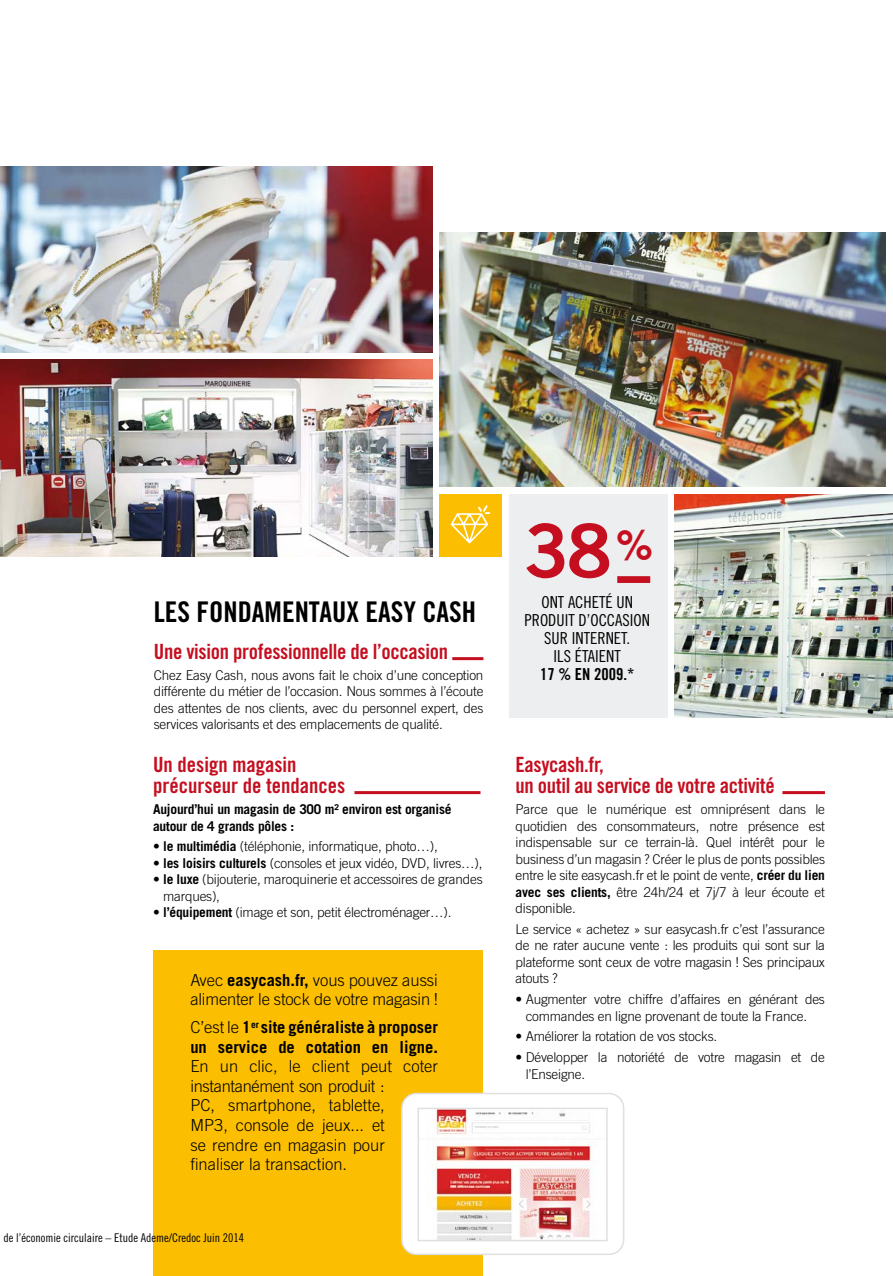
<style>
.page{position:relative;width:893px;height:1276px;background:#fff}
.page>*{position:absolute;margin:0;border:0;box-sizing:border-box;transform-origin:0 0}
.t1{font:74.4px "Trade Gothic LT Std Bd 2";color:#c50e1f}
.t2{font:41.4px "Trade Gothic LT Std Bd 2";color:#c50e1f}
.t3{font:28.5px "Trade Gothic LT Std Bd Cn 20";color:#000}
.t4{font:21px/21px "Trade Gothic LT Std Bd Cn 20";letter-spacing:-.015em;color:#c50e1f}
.t5{font:300 16.5px/19.5px "Trade Gothic LT Std";color:#000}
.t6{font:700 16.5px/19.5px "Trade Gothic LT Std";color:#000}
.t7{font:16.5px/18px "Trade Gothic LT Std Cn 18";color:#000;text-align:center}
.t8{font:16.5px "Trade Gothic LT Std Bd Cn 20";color:#000}
.t9{font:300 13.5px/16.5px "Trade Gothic LT Std";letter-spacing:-.015em;color:#000;text-align:justify}
.t10{font:700 13.5px/16.5px "Trade Gothic LT Std";letter-spacing:-.015em;color:#000}
.t11{font:12px "Trade Gothic LT Std Cn 18";color:#000}
.s1{font-weight:700}
.s2{font-weight:300}
</style>
<div class="page">
<img style="left:674px;top:494px;width:219px;height:223px">
<img style="left:439px;top:232px;width:447px;height:255px">
<div style="left:509px;top:494px;width:159px;height:223px;background:#edeeef"></div>
<div style="left:617px;top:576px;width:33px;height:7px;background:#c50e1f"></div>
<div style="left:153px;top:950px;width:329px;height:326px;background:#fbbe00"></div>
<div style="left:439px;top:494px;width:63px;height:63px;background:#fbbe00"></div>
<svg style="left:451px;top:505px;width:39px;height:38px"></svg>
<img style="left:0;top:167px;width:432px;height:185px">
<img style="left:0;top:359px;width:432px;height:198px">
<hr style="left:452px;top:657px;width:31px;height:3px;background:#c50e1f">
<hr style="left:354px;top:791px;width:126px;height:3px;background:#c50e1f">
<hr style="left:782px;top:791px;width:43px;height:3px;background:#c50e1f">
<svg style="left:401px;top:1092px;width:224px;height:163px"></svg>
<h3 class="t3" style="left:154px;top:594px;width:324px">LES FONDAMENTAUX EASY CASH</h3>
<h3 class="t4" style="left:154px;top:641px;width:296px">Une vision professionnelle de l’occasion</h3>
<p class="t9" style="left:154px;top:666px;width:331px">Chez Easy Cash, nous avons fait le choix d’une conception différente du métier de l’occasion. Nous sommes à l’écoute des attentes de nos clients, avec du personnel expert, des services valorisants et des emplacements de qualité.</p>
<h3 class="t4" style="left:153px;top:754px;width:194px">Un design magasin précurseur de tendances</h3>
<p class="t10" style="left:153px;top:800px;width:300px">Aujourd’hui un magasin de 300 m² environ est organisé autour de 4 grands pôles :</p>
<p class="t9" style="left:153px;top:838px;width:286px"><span class="s1">• le multimédia</span> (téléphonie, informatique, photo…),</p>
<p class="t9" style="left:153px;top:854px;width:331px"><span class="s1">• les loisirs culturels</span> (consoles et jeux vidéo, DVD, livres…),</p>
<p class="t9" style="left:163px;top:871px;width:321px;text-indent:-10px"><span class="s1">• le luxe</span> (bijouterie, maroquinerie et accessoires de grandes marques),</p>
<p class="t9" style="left:153px;top:904px;width:300px"><span class="s1">• l’équipement</span> (image et son, petit électroménager…).</p>
<p class="t5" style="left:190px;top:970px;width:249px">Avec <span class="s1">easycash.fr,</span> vous pouvez aussi alimenter le stock de votre magasin !</p>
<p class="t6" style="left:190px;top:1017px;width:249px"><span class="s2">C’est le</span> 1<sup>er</sup> site généraliste à proposer un service de cotation en ligne.</p>
<p class="t5" style="left:190px;top:1056px;width:249px">En un clic, le client peut coter instantanément son produit :<br>PC, smartphone, tablette,<br>MP3, console de jeux... et<br>se rendre en magasin pour finaliser la transaction.</p>
<p class="t11" style="left:3px;top:1230px;width:242px">de l’économie circulaire – Etude Ademe/Credoc Juin 2014</p>
<h1 class="t1" style="left:524px;top:505px;width:89px">38</h1>
<p class="t7" style="left:524px;top:593px;width:127px">ONT ACHETÉ UN<br>PRODUIT D’OCCASION<br>SUR INTERNET.<br>ILS ÉTAIENT</p>
<p class="t8" style="left:540px;top:664px;width:96px">17 % EN 2009.*</p>
<h2 class="t2" style="left:616px;top:520px;width:38px">%</h2>
<h3 class="t4" style="left:516px;top:754px;width:261px">Easycash.fr,<br>un outil au service de votre activité</h3>
<p class="t9" style="left:516px;top:801px;width:311px">Parce que le numérique est omniprésent dans le quotidien des consommateurs, notre présence est indispensable sur ce terrain-là. Quel intérêt pour le business d’un magasin ? Créer le plus de ponts possibles entre le site easycash.fr et le point de vente, <span class="s1">créer du lien avec ses clients,</span> être 24h/24 et 7j/7 à leur écoute et disponible.</p>
<p class="t9" style="left:516px;top:920px;width:311px">Le service « achetez » sur easycash.fr c’est l’assurance de ne rater aucune vente : les produits qui sont sur la plateforme sont ceux de votre magasin ! Ses principaux atouts ?</p>
<p class="t9" style="left:516px;top:991px;width:311px;text-align:center">• Augmenter votre chiffre d’affaires en générant des commandes en ligne provenant de toute la France.</p>
<p class="t9" style="left:516px;top:1028px;width:203px">• Améliorer la rotation de vos stocks.</p>
<p class="t9" style="left:526px;top:1049px;width:301px;text-indent:-10px">• Développer la notoriété de votre magasin et de l’Enseigne.</p>
</div>
